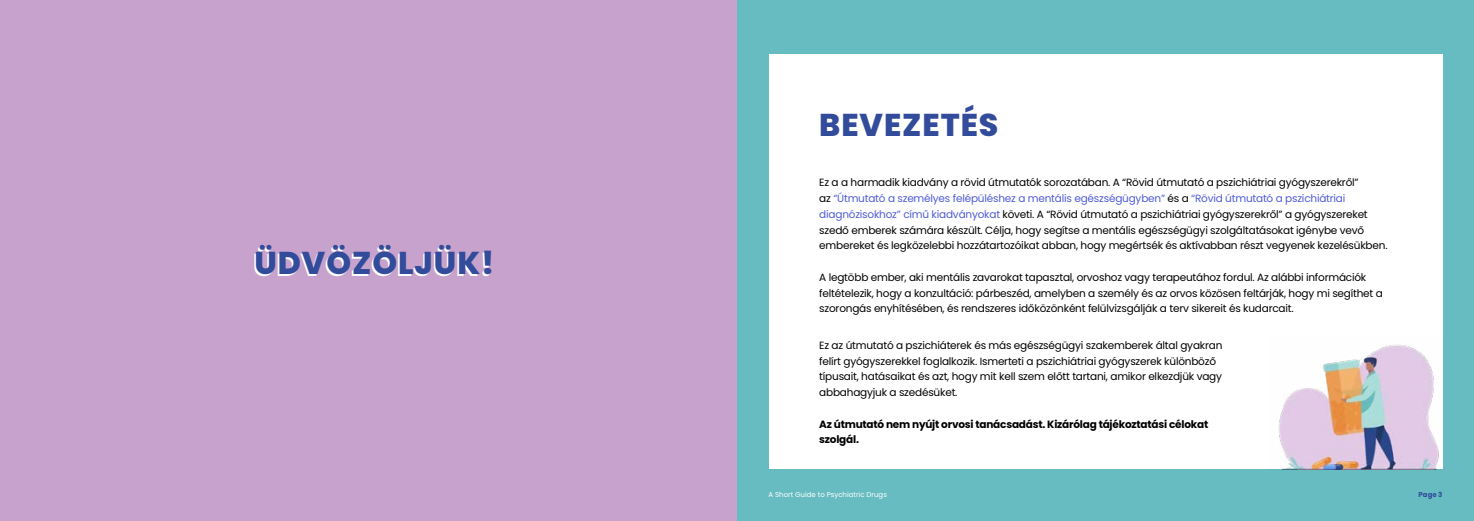
<style>
.page{position:relative;width:1474px;height:521px;background:#fff}
.page>*{position:absolute;margin:0;border:0;box-sizing:border-box;transform-origin:0 0}
.t1{font:800 31.5px "Poppins";letter-spacing:.03em;color:#324b9a}
.t2{font:10.5px/15.8px "Poppins";letter-spacing:-.02em;color:#000}
.t3{font:700 10.5px/15.8px "Poppins";letter-spacing:-.02em;color:#000}
.t4{font:7px "Poppins";color:#fff}
.t5{font:700 7px "Poppins";color:#314b9b}
.s1{color:#4f5cd7}
</style>
<div class="page">
<div style="left:729px;top:0;width:744px;height:521px;background:#66bcc0"></div>
<div style="left:768px;top:55px;width:674px;height:414px;background:#fff"></div>
<div style="left:0;top:0;width:737px;height:521px;background:#c7a2cc"></div>
<img style="left:1278px;top:344px;width:161px;height:125px">
<h1 class="t1" style="left:254px;top:245px;width:241px">ÜDVÖZÖLJÜK!</h1>
<h1 class="t1" style="left:819px;top:107px;width:181px">BEVEZETÉS</h1>
<p class="t2" style="left:819px;top:175px;width:570px">Ez a a harmadik kiadvány a rövid útmutatók sorozatában. A “Rövid útmutató a pszichiátriai gyógyszerekről”<br>az <span class="s1">“Útmutató a személyes felépüléshez a mentális egészségügyben”</span> és a <span class="s1">“Rövid útmutató a pszichiátriai diagnózisokhoz” című kiadványokat</span> követi. A “Rövid útmutató a pszichiátriai gyógyszerekről” a gyógyszereket szedő emberek számára készült. Célja, hogy segítse a mentális egészségügyi szolgáltatásokat igénybe vevő embereket és legközelebbi hozzátartozóikat abban, hogy megértsék és aktívabban részt vegyenek kezelésükben.</p>
<p class="t2" style="left:819px;top:269px;width:565px">A legtöbb ember, aki mentális zavarokat tapasztal, orvoshoz vagy terapeutához fordul. Az alábbi információk feltételezik, hogy a konzultáció: párbeszéd, amelyben a személy és az orvos közösen feltárják, hogy mi segíthet a szorongás enyhítésében, és rendszeres időközönként felülvizsgálják a terv sikereit és kudarcait.</p>
<p class="t2" style="left:819px;top:337px;width:404px">Ez az útmutató a pszichiáterek és más egészségügyi szakemberek által gyakran felírt gyógyszerekkel foglalkozik. Ismerteti a pszichiátriai gyógyszerek különböző típusait, hatásaikat és azt, hogy mit kell szem előtt tartani, amikor elkezdjük vagy abbahagyjuk a szedésüket.</p>
<p class="t3" style="left:819px;top:416px;width:390px">Az útmutató nem nyújt orvosi tanácsadást. Kizárólag tájékoztatási célokat szolgál.</p>
<p class="t4" style="left:768px;top:490px;width:120px">A Short Guide to Psychiatric Drugs</p>
<p class="t5" style="left:1418px;top:491px;width:25px">Page 3</p>
</div>
